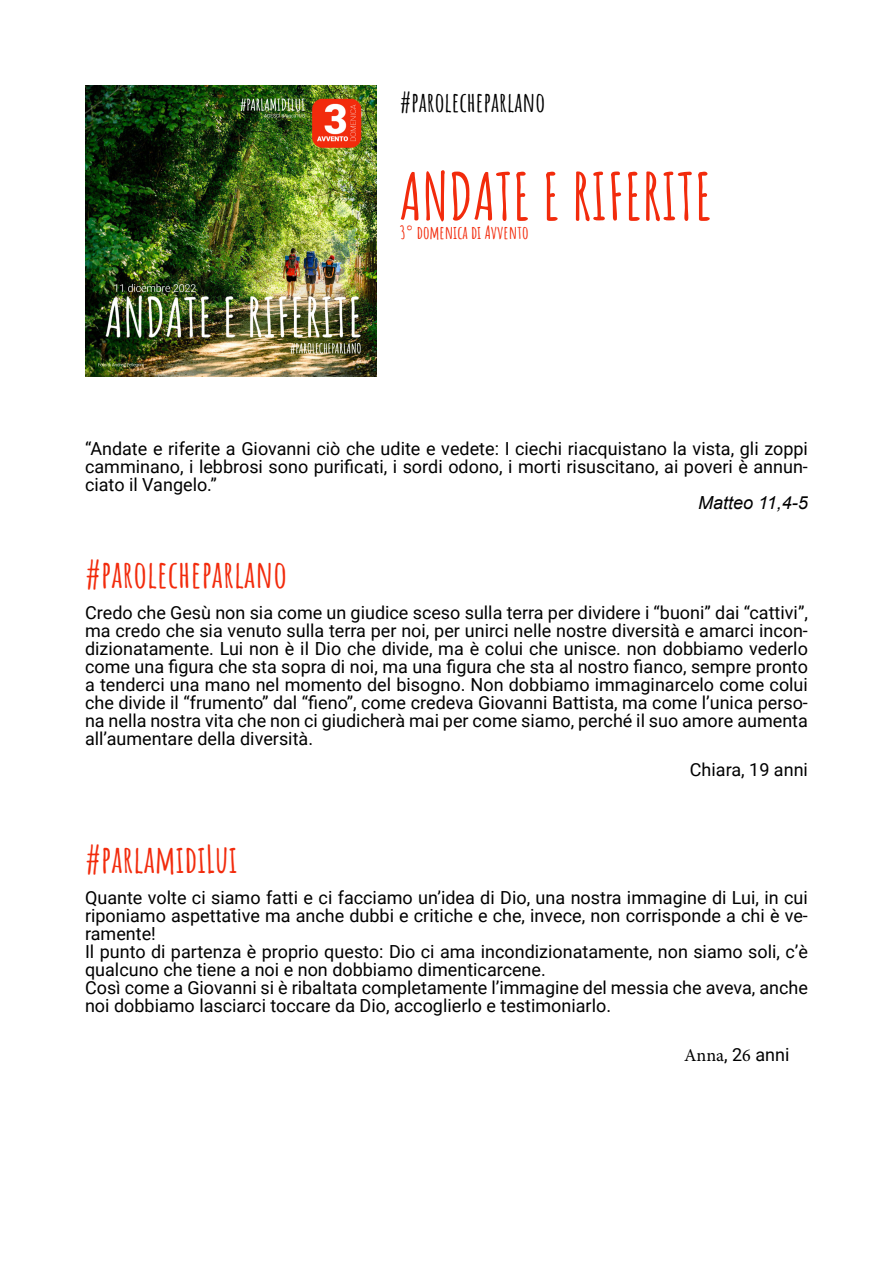
<style>
.page{position:relative;width:893px;height:1263px;background:#fff}
.page>*{position:absolute;margin:0;border:0;box-sizing:border-box;transform-origin:0 0}
.Di_default{font:700 64.5px "Amatic SC";color:#f22b0c}
.Di_default-2{font:700 37.5px "Amatic SC";color:#f22b0c}
.Di_default-3{font:700 27px "Amatic SC";color:#000}
.Di_default-4{font:18px/18px "Roboto";color:#000;text-align:justify}
.Di_default-5{font:700 18px "Amatic SC";color:#f22b0c}
.Di_default-6{font:italic 18px "Arial";color:#000}
.s1{font-family:"Minion Pro"}
</style>
<div class="page">
<img style="left:85px;top:85px;width:292px;height:292px">
<p class="Di_default-3" style="left:400px;top:82px;width:147px">#parolecheparlano</p>
<p class="Di_default" style="left:400px;top:147px;width:314px">ANDATE E RIFERITE</p>
<p class="Di_default-5" style="left:400px;top:218px;width:130px">3° domenica di Avvento</p>
<p class="Di_default-4" style="left:85px;top:438px;width:724px">“Andate e riferite a Giovanni ciò che udite e vedete: I ciechi riacquistano la vista, gli zoppi camminano, i lebbrosi sono purificati, i sordi odono, i morti risuscitano, ai poveri è annun&shy;ciato il Vangelo.”</p>
<p class="Di_default-6" style="left:698px;top:491px;width:111px">Matteo 11,4-5</p>
<p class="Di_default-2" style="left:85px;top:545px;width:203px">#parolecheparlano</p>
<p class="Di_default-4" style="left:85px;top:603px;width:724px">Credo che Gesù non sia come un giudice sceso sulla terra per dividere i “buoni” dai “cattivi”, ma credo che sia venuto sulla terra per noi, per unirci nelle nostre diversità e amarci incon&shy;dizionatamente. Lui non è il Dio che divide, ma è colui che unisce. non dobbiamo vederlo come una figura che sta sopra di noi, ma una figura che sta al nostro fianco, sempre pronto a tenderci una mano nel momento del bisogno. Non dobbiamo immaginarcelo come colui che divide il “frumento” dal “fieno”, come credeva Giovanni Battista, ma come l’unica perso&shy;na nella nostra vita che non ci giudicherà mai per come siamo, perché il suo amore aumenta all’aumentare della diversità.</p>
<p class="Di_default-4" style="left:690px;top:759px;width:120px">Chiara, 19 anni</p>
<p class="Di_default-2" style="left:85px;top:830px;width:154px">#parlamidiLui</p>
<p class="Di_default-4" style="left:85px;top:888px;width:724px">Quante volte ci siamo fatti e ci facciamo un’idea di Dio, una nostra immagine di Lui, in cui riponiamo aspettative ma anche dubbi e critiche e che, invece, non corrisponde a chi è ve&shy;ramente!</p>
<p class="Di_default-4" style="left:85px;top:942px;width:724px">Il punto di partenza è proprio questo: Dio ci ama incondizionatamente, non siamo soli, c’è qualcuno che tiene a noi e non dobbiamo dimenticarcene.</p>
<p class="Di_default-4" style="left:85px;top:978px;width:724px">Così come a Giovanni si è ribaltata completamente l’immagine del messia che aveva, anche noi dobbiamo lasciarci toccare da Dio, accoglierlo e testimoniarlo.</p>
<p class="Di_default-4" style="left:684px;top:1044px;width:107px"><span class="s1">Anna</span>, 2<span class="s1">6</span> anni</p>
</div>
